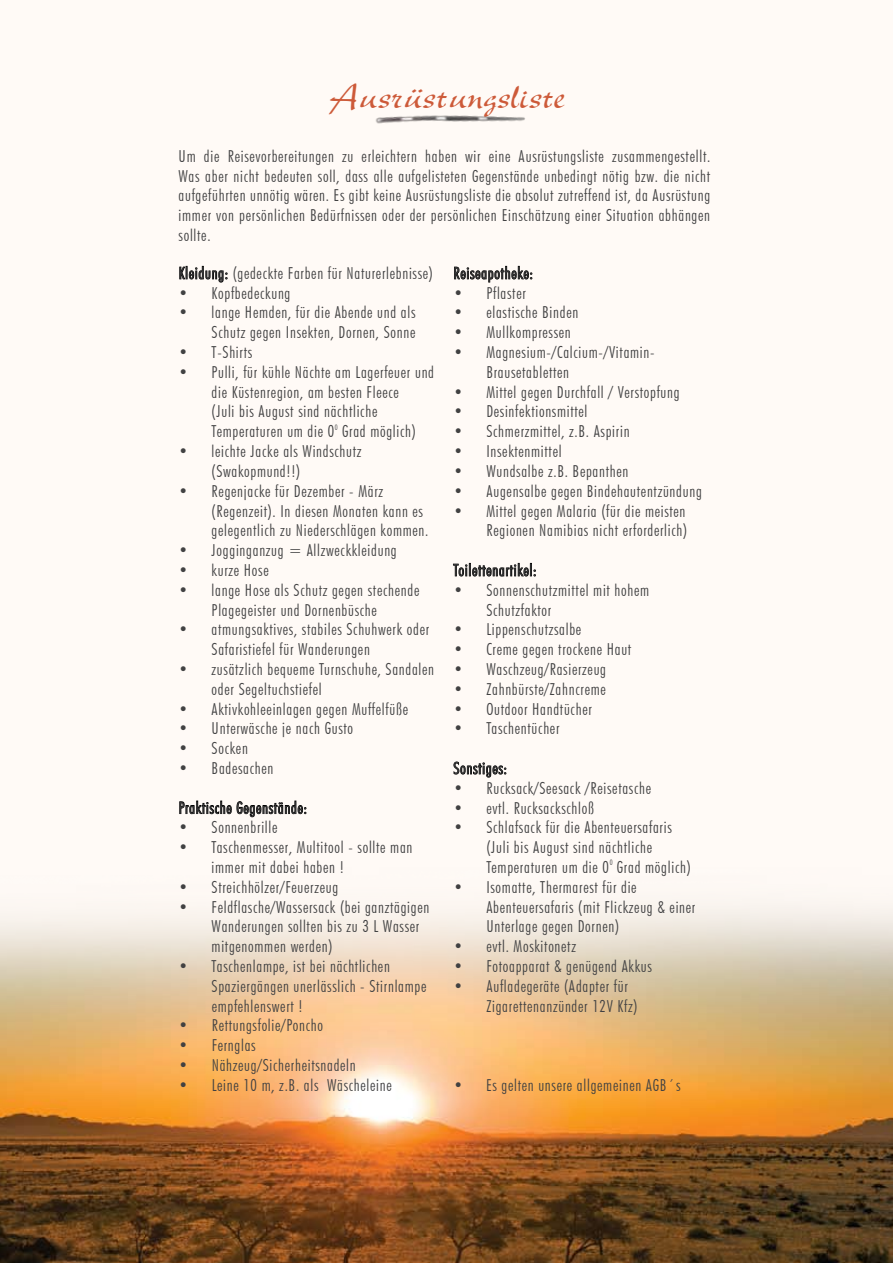
<style>
.page{position:relative;width:893px;height:1263px;background:#fffaf6}
.page>*{position:absolute;margin:0;border:0;box-sizing:border-box;transform-origin:0 0}
.t1{font:37.5px "New Berolina";color:#cd5a39}
.t2{font:300 condensed 16.5px/19.8px "Futura BT";letter-spacing:.045em;color:#414142}
.t3{font:300 condensed 7.5px "Futura BT";color:#414142}
</style>
<div class="page">
<img style="left:0;top:265px;width:893px;height:998px">
<img style="left:375px;top:115px;width:150px;height:9px">
<svg style="left:179px;top:266px;width:49px;height:17px"></svg>
<svg style="left:179px;top:800px;width:128px;height:18px"></svg>
<svg style="left:454px;top:266px;width:79px;height:17px"></svg>
<svg style="left:453px;top:563px;width:83px;height:14px"></svg>
<svg style="left:453px;top:761px;width:54px;height:17px"></svg>
<h1 class="t1" style="left:328px;top:73px;width:238px">Ausrüstungsliste</h1>
<p class="t2" style="left:179px;top:146px;width:533px;text-align:justify">Um die Reisevorbereitungen zu erleichtern haben wir eine Ausrüstungsliste zusammengestellt.<br>Was aber nicht bedeuten soll, dass alle aufgelisteten Gegenstände unbedingt nötig bzw. die nicht aufgeführten unnötig wären. Es gibt keine Ausrüstungsliste die absolut zutreffend ist, da Ausrüstung immer von persönlichen Bedürfnissen oder der persönlichen Einschätzung einer Situation abhängen sollte.</p>
<p class="t2" style="left:179px;top:263px;width:256px">Kleidung: (gedeckte Farben für Naturerlebnisse)</p>
<p class="t2" style="left:179px;top:283px;width:113px">• Kopfbedeckung</p>
<p class="t2" style="left:179px;top:303px;width:238px;text-align:right">• lange Hemden, für die Abende und als<br>Schutz gegen Insekten, Dornen, Sonne</p>
<p class="t2" style="left:179px;top:342px;width:75px">• T-Shirts</p>
<p class="t2" style="left:212px;top:362px;width:224px;text-indent:-33px">• Pulli, für kühle Nächte am Lagerfeuer und die Küstenregion, am besten Fleece<br>(Juli bis August sind nächtliche Temperaturen um die 0</p>
<p class="t2" style="left:453px;top:263px;width:81px">Reiseapotheke:</p>
<p class="t2" style="left:453px;top:283px;width:74px">• Pflaster</p>
<p class="t2" style="left:453px;top:303px;width:126px">• elastische Binden</p>
<p class="t2" style="left:453px;top:322px;width:119px">• Mullkompressen</p>
<p class="t2" style="left:486px;top:342px;width:170px;text-indent:-33px">• Magnesium-/Calcium-/Vitamin-<br>Brausetabletten</p>
<p class="t2" style="left:453px;top:382px;width:228px">• Mittel gegen Durchfall / Verstopfung</p>
<p class="t2" style="left:453px;top:402px;width:136px">• Desinfektionsmittel</p>
<p class="t2" style="left:453px;top:421px;width:178px">• Schmerzmittel, z.B. Aspirin</p>
<p class="t2" style="left:453px;top:441px;width:110px">• Insektenmittel</p>
<p class="t2" style="left:453px;top:461px;width:176px">• Wundsalbe z.B. Bepanthen</p>
<p class="t2" style="left:453px;top:481px;width:250px">• Augensalbe gegen Bindehautentzündung</p>
<p class="t2" style="left:453px;top:501px;width:235px;text-align:right">• Mittel gegen Malaria (für die meisten<br>Regionen Namibias nicht erforderlich)</p>
<p class="t2" style="left:453px;top:560px;width:84px">Toilettenartikel:</p>
<p class="t2" style="left:486px;top:580px;width:164px;text-indent:-33px">• Sonnenschutzmittel mit hohem<br>Schutzfaktor</p>
<p class="t2" style="left:453px;top:619px;width:129px">• Lippenschutzsalbe</p>
<p class="t2" style="left:453px;top:639px;width:179px">• Creme gegen trockene Haut</p>
<p class="t2" style="left:453px;top:659px;width:154px">• Waschzeug/Rasierzeug</p>
<p class="t2" style="left:453px;top:679px;width:154px">• Zahnbürste/Zahncreme</p>
<p class="t2" style="left:453px;top:699px;width:140px">• Outdoor Handtücher</p>
<p class="t2" style="left:453px;top:718px;width:108px">• Taschentücher</p>
<p class="t2" style="left:453px;top:758px;width:55px">Sonstiges:</p>
<p class="t2" style="left:453px;top:778px;width:199px">• Rucksack/Seesack /Reisetasche</p>
<p class="t2" style="left:453px;top:798px;width:142px">• evtl. Rucksackschloß</p>
<p class="t2" style="left:486px;top:817px;width:187px;text-indent:-33px">• Schlafsack für die Abenteuersafaris (Juli bis August sind nächtliche<br>Temperaturen um die 0</p>
<p class="t3" style="left:335px;top:423px;width:4px">0</p>
<p class="t2" style="left:342px;top:421px;width:75px">Grad möglich)</p>
<p class="t2" style="left:212px;top:441px;width:151px;text-indent:-33px">• leichte Jacke als Windschutz (Swakopmund!!)</p>
<p class="t2" style="left:212px;top:481px;width:218px;text-indent:-33px">• Regenjacke für Dezember - März (Regenzeit). In diesen Monaten kann es gelegentlich zu Niederschlägen kommen.</p>
<p class="t2" style="left:179px;top:540px;width:220px">• Jogginganzug = Allzweckkleidung</p>
<p class="t2" style="left:179px;top:560px;width:92px">• kurze Hose</p>
<p class="t2" style="left:179px;top:580px;width:242px;text-align:center">• lange Hose als Schutz gegen stechende<br>Plagegeister und Dornenbüsche</p>
<p class="t2" style="left:212px;top:619px;width:219px;text-indent:-33px">• atmungsaktives, stabiles Schuhwerk oder<br>Safaristiefel für Wanderungen</p>
<p class="t2" style="left:212px;top:659px;width:224px;text-indent:-33px">• zusätzlich bequeme Turnschuhe, Sandalen oder Segeltuchstiefel</p>
<p class="t2" style="left:179px;top:699px;width:231px">• Aktivkohleeinlagen gegen Muffelfüße</p>
<p class="t2" style="left:179px;top:718px;width:176px">• Unterwäsche je nach Gusto</p>
<p class="t2" style="left:179px;top:738px;width:71px">• Socken</p>
<p class="t2" style="left:179px;top:758px;width:96px">• Badesachen</p>
<p class="t2" style="left:179px;top:798px;width:130px">Praktische Gegenstände:</p>
<p class="t2" style="left:179px;top:817px;width:100px">• Sonnenbrille</p>
<p class="t2" style="left:212px;top:837px;width:202px;text-indent:-33px">• Taschenmesser, Multitool - sollte man immer mit dabei haben !</p>
<p class="t2" style="left:179px;top:877px;width:161px">• Streichhölzer/Feuerzeug</p>
<p class="t2" style="left:212px;top:897px;width:219px;text-indent:-33px">• Feldflasche/Wassersack (bei ganztägigen<br>Wanderungen sollten bis zu 3 L Wasser mitgenommen werden)</p>
<p class="t2" style="left:212px;top:956px;width:216px;text-indent:-33px">• Taschenlampe, ist bei nächtlichen<br>Spaziergängen unerlässlich - Stirnlampe empfehlenswert !</p>
<p class="t2" style="left:179px;top:1015px;width:146px">• Rettungsfolie/Poncho</p>
<p class="t2" style="left:179px;top:1035px;width:79px">• Fernglas</p>
<p class="t2" style="left:179px;top:1055px;width:179px">• Nähzeug/Sicherheitsnadeln</p>
<p class="t2" style="left:179px;top:1075px;width:215px">• Leine 10 m, z.B. als Wäscheleine</p>
<p class="t3" style="left:610px;top:858px;width:4px">0</p>
<p class="t2" style="left:617px;top:857px;width:75px">Grad möglich)</p>
<p class="t2" style="left:486px;top:877px;width:211px;text-indent:-33px">• Isomatte, Thermarest für die<br>Abenteuersafaris (mit Flickzeug &amp; einer<br>Unterlage gegen Dornen)</p>
<p class="t2" style="left:453px;top:936px;width:124px">• evtl. Moskitonetz</p>
<p class="t2" style="left:453px;top:956px;width:200px">• Fotoapparat &amp; genügend Akkus</p>
<p class="t2" style="left:486px;top:976px;width:153px;text-indent:-33px">• Aufladegeräte (Adapter für<br>Zigarettenanzünder 12V Kfz)</p>
<p class="t2" style="left:453px;top:1075px;width:229px">• Es gelten unsere allgemeinen AGB´s</p>
</div>
